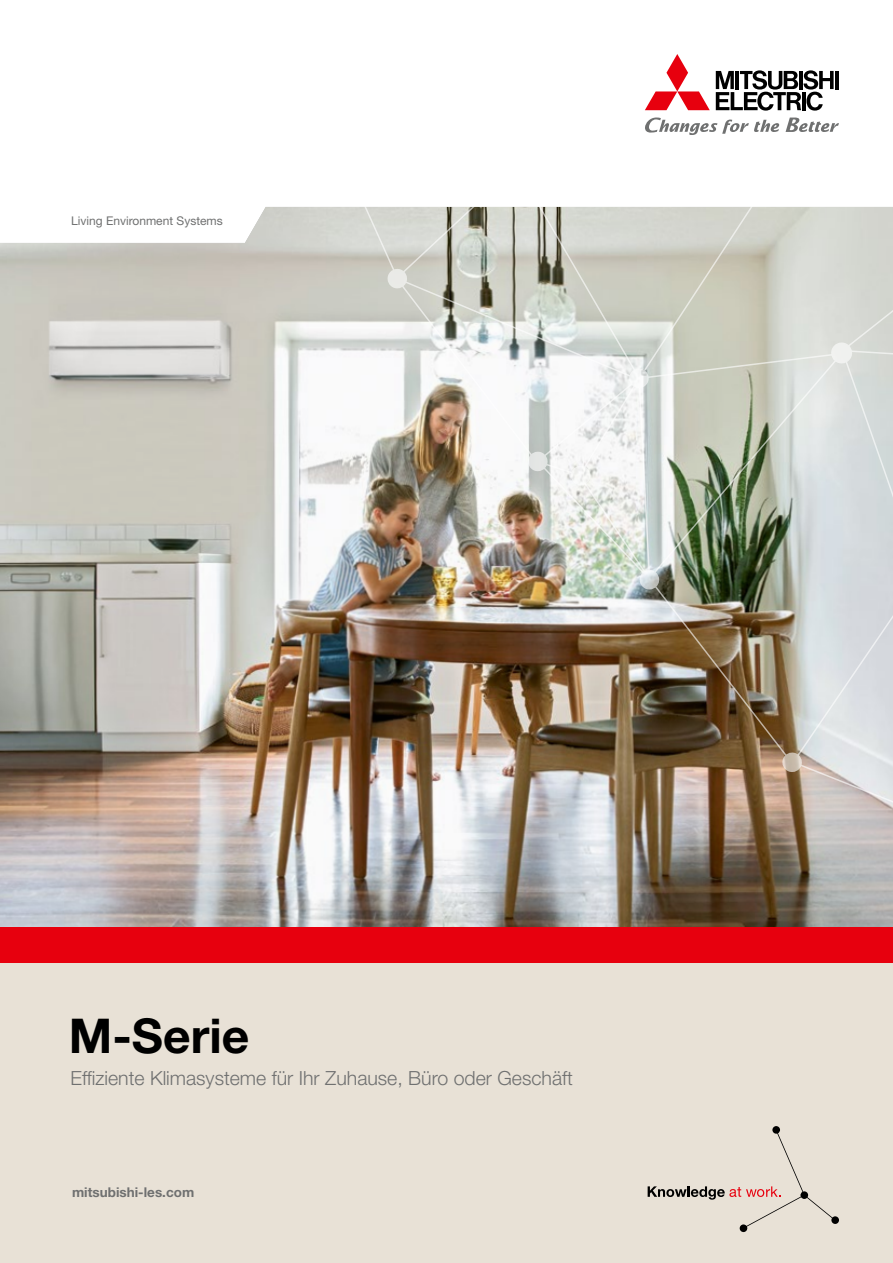
<style>
.page{position:relative;width:893px;height:1263px;background:#fff}
.page>*{position:absolute;margin:0;border:0;box-sizing:border-box;transform-origin:0 0}
.t1{font:700 48px "Helvetica Neue LT Pro";color:#000}
.t2{font:300 19.5px "Helvetica Neue LT Pro";color:#6f7070}
.t3{font:700 13.5px "Helvetica Neue LT Pro";color:#6f7070}
.t4{font:12px "Helvetica Neue LT Pro";color:#6f7070}
</style>
<div class="page">
<img style="left:0;top:207px;width:893px;height:720px">
<svg style="left:356px;top:206px;width:175px;height:281px"></svg>
<svg style="left:531px;top:206px;width:97px;height:388px"></svg>
<img style="left:628px;top:207px;width:265px;height:653px">
<div style="left:0;top:927px;width:893px;height:36px;background:#e7000e"></div>
<div style="left:0;top:963px;width:893px;height:300px;background:#e8e1d6"></div>
<svg style="left:786px;top:118px;width:53px;height:14px"></svg>
<svg style="left:645px;top:117px;width:134px;height:18px"></svg>
<svg style="left:645px;top:54px;width:65px;height:56px"></svg>
<hr style="left:835px;top:71px;width:4px;height:18px;background:#000">
<svg style="left:716px;top:70px;width:118px;height:41px"></svg>
<svg style="left:648px;top:1126px;width:191px;height:106px"></svg>
<p class="t4" style="left:71px;top:213px;width:153px">Living Environment Systems</p>
<h1 class="t1" style="left:69px;top:1006px;width:182px">M-Serie</h1>
<p class="t2" style="left:71px;top:1066px;width:504px">Effiziente Klimasysteme für Ihr Zuhause, Büro oder Geschäft</p>
<p class="t3" style="left:72px;top:1184px;width:124px">mitsubishi-les.com</p>
</div>
